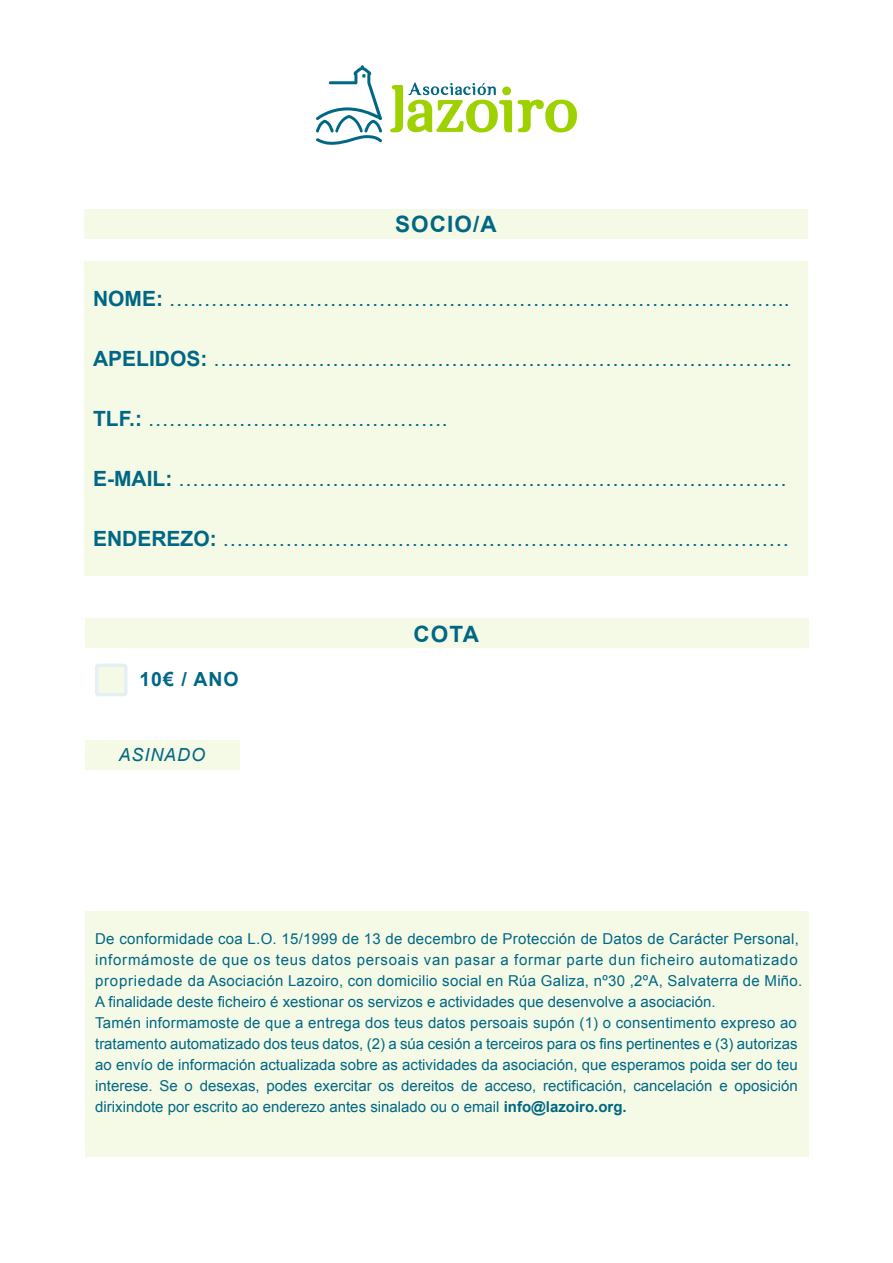
<style>
.page{position:relative;width:893px;height:1263px;background:#fff}
.page>*{position:absolute;margin:0;border:0;box-sizing:border-box;transform-origin:0 0}
.t1{font:700 22.5px "Arial";letter-spacing:.05em;color:#006784}
.t2{font:21px "Arial";color:#006784}
.t3{font:700 19.5px "Arial";color:#006784}
.t4{font:italic 18px "Arial";letter-spacing:.05em;color:#006784}
.t5{font:15px/21px "Arial";color:#006784}
.s1{font-weight:700}
</style>
<div class="page">
<svg style="left:316px;top:65px;width:66px;height:80px"></svg>
<svg style="left:390px;top:82px;width:187px;height:50px"></svg>
<div style="left:85px;top:261px;width:723px;height:315px;background:#f5fae6"></div>
<div style="left:85px;top:209px;width:723px;height:29px;background:#f5fae6"></div>
<div style="left:85px;top:911px;width:723px;height:246px;background:#f5fae6"></div>
<svg style="left:95px;top:664px;width:33px;height:32px"></svg>
<div style="left:85px;top:740px;width:155px;height:29px;background:#f5fae6"></div>
<div style="left:85px;top:618px;width:723px;height:30px;background:#f5fae6"></div>
<h1 class="t1" style="left:395px;top:209px;width:103px">SOCIO/A</h1>
<h2 class="t2" style="left:93px;top:285px;width:698px"><span class="s1">NOME:</span> ……………………………………………………………………………..</h2>
<h2 class="t2" style="left:93px;top:345px;width:700px"><span class="s1">APELIDOS:</span> ………………………………………………………………………..</h2>
<h2 class="t2" style="left:93px;top:405px;width:356px"><span class="s1">TLF.:</span> …………………………………….</h2>
<h2 class="t2" style="left:93px;top:465px;width:696px"><span class="s1">E-MAIL:</span> ……………………………………………………………………………</h2>
<h2 class="t2" style="left:93px;top:525px;width:698px"><span class="s1">ENDEREZO:</span> ………………………………………………………………………</h2>
<h3 class="t3" style="left:140px;top:666px;width:101px">10€ / ANO</h3>
<p class="t4" style="left:119px;top:743px;width:88px">ASINADO</p>
<h1 class="t1" style="left:414px;top:619px;width:67px">COTA</h1>
<p class="t5" style="left:95px;top:928px;width:709px">De conformidade coa L.O. 15/1999 de 13 de decembro de Protección de Datos de Carácter Personal, informámoste de que os teus datos persoais van pasar a formar parte dun ficheiro automatizado propriedade da Asociación Lazoiro, con domicilio social en Rúa Galiza, nº30 ,2ºA, Salvaterra de Miño.<br>A finalidade deste ficheiro é xestionar os servizos e actividades que desenvolve a asociación.<br>Tamén informamoste de que a entrega dos teus datos persoais supón (1) o consentimento expreso ao tratamento automatizado dos teus datos, (2) a súa cesión a terceiros para os fins pertinentes e (3) autorizas ao envío de información actualizada sobre as actividades da asociación, que esperamos poida ser do teu interese. Se o desexas, podes exercitar os dereitos de acceso, rectificación, cancelación e oposición dirixindote por escrito ao enderezo antes sinalado ou o email <span class="s1">info@lazoiro.org.</span></p>
</div>
